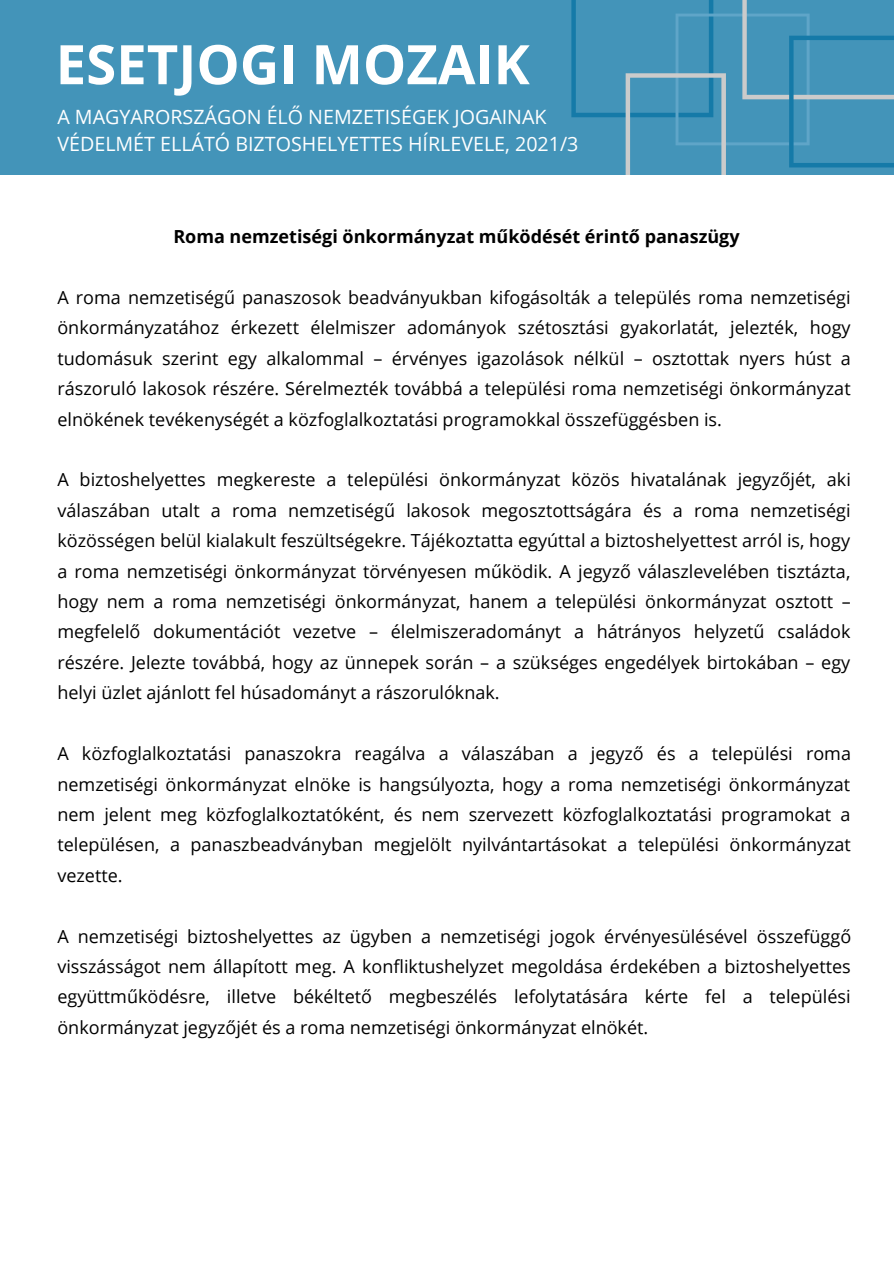
<style>
.page{position:relative;width:894px;height:1264px;background:#fff}
.page>*{position:absolute;margin:0;border:0;box-sizing:border-box;transform-origin:0 0}
.t1{font:700 54.45px "Open Sans";color:#fff}
.t2{font:19.65px/27.2px "Open Sans";color:#fff}
.t3{font:18px/30.5px "Open Sans";color:#000;text-align:justify}
.t4{font:700 18px "Open Sans";color:#000}
</style>
<div class="page">
<div style="left:0;top:0;width:893px;height:176px;background:#4394b9"></div>
<svg style="left:571px;top:0;width:322px;height:176px"></svg>
<p class="t1" style="left:56px;top:26px;width:475px">ESETJOGI MOZAIK</p>
<p class="t2" style="left:57px;top:103px;width:522px">A MAGYARORSZÁGON ÉLŐ NEMZETISÉGEK JOGAINAK<br>VÉDELMÉT ELLÁTÓ BIZTOSHELYETTES HÍRLEVELE, 2021/3</p>
<p class="t4" style="left:173px;top:224px;width:567px">Roma nemzetiségi önkormányzat működését érintő panaszügy</p>
<p class="t3" style="left:57px;top:282px;width:794px">A roma nemzetiségű panaszosok beadványukban kifogásolták a település roma nemzetiségi önkormányzatához érkezett élelmiszer adományok szétosztási gyakorlatát, jelezték, hogy tudomásuk szerint egy alkalommal – érvényes igazolások nélkül – osztottak nyers húst a rászoruló lakosok részére. Sérelmezték továbbá a települési roma nemzetiségi önkormányzat elnökének tevékenységét a közfoglalkoztatási programokkal összefüggésben is.</p>
<p class="t3" style="left:57px;top:464px;width:794px">A biztoshelyettes megkereste a települési önkormányzat közös hivatalának jegyzőjét, aki válaszában utalt a roma nemzetiségű lakosok megosztottságára és a roma nemzetiségi közösségen belül kialakult feszültségekre. Tájékoztatta egyúttal a biztoshelyettest arról is, hogy a roma nemzetiségi önkormányzat törvényesen működik. A jegyző válaszlevelében tisztázta, hogy nem a roma nemzetiségi önkormányzat, hanem a települési önkormányzat osztott – megfelelő dokumentációt vezetve – élelmiszeradományt a hátrányos helyzetű családok részére. Jelezte továbbá, hogy az ünnepek során – a szükséges engedélyek birtokában – egy helyi üzlet ajánlott fel húsadományt a rászorulóknak.</p>
<p class="t3" style="left:57px;top:738px;width:794px">A közfoglalkoztatási panaszokra reagálva a válaszában a jegyző és a települési roma nemzetiségi önkormányzat elnöke is hangsúlyozta, hogy a roma nemzetiségi önkormányzat nem jelent meg közfoglalkoztatóként, és nem szervezett közfoglalkoztatási programokat a településen, a panaszbeadványban megjelölt nyilvántartásokat a települési önkormányzat vezette.</p>
<p class="t3" style="left:57px;top:920px;width:795px">A nemzetiségi biztoshelyettes az ügyben a nemzetiségi jogok érvényesülésével összefüggő visszásságot nem állapított meg. A konfliktushelyzet megoldása érdekében a biztoshelyettes együttműködésre, illetve békéltető megbeszélés lefolytatására kérte fel a települési önkormányzat jegyzőjét és a roma nemzetiségi önkormányzat elnökét.</p>
</div>
